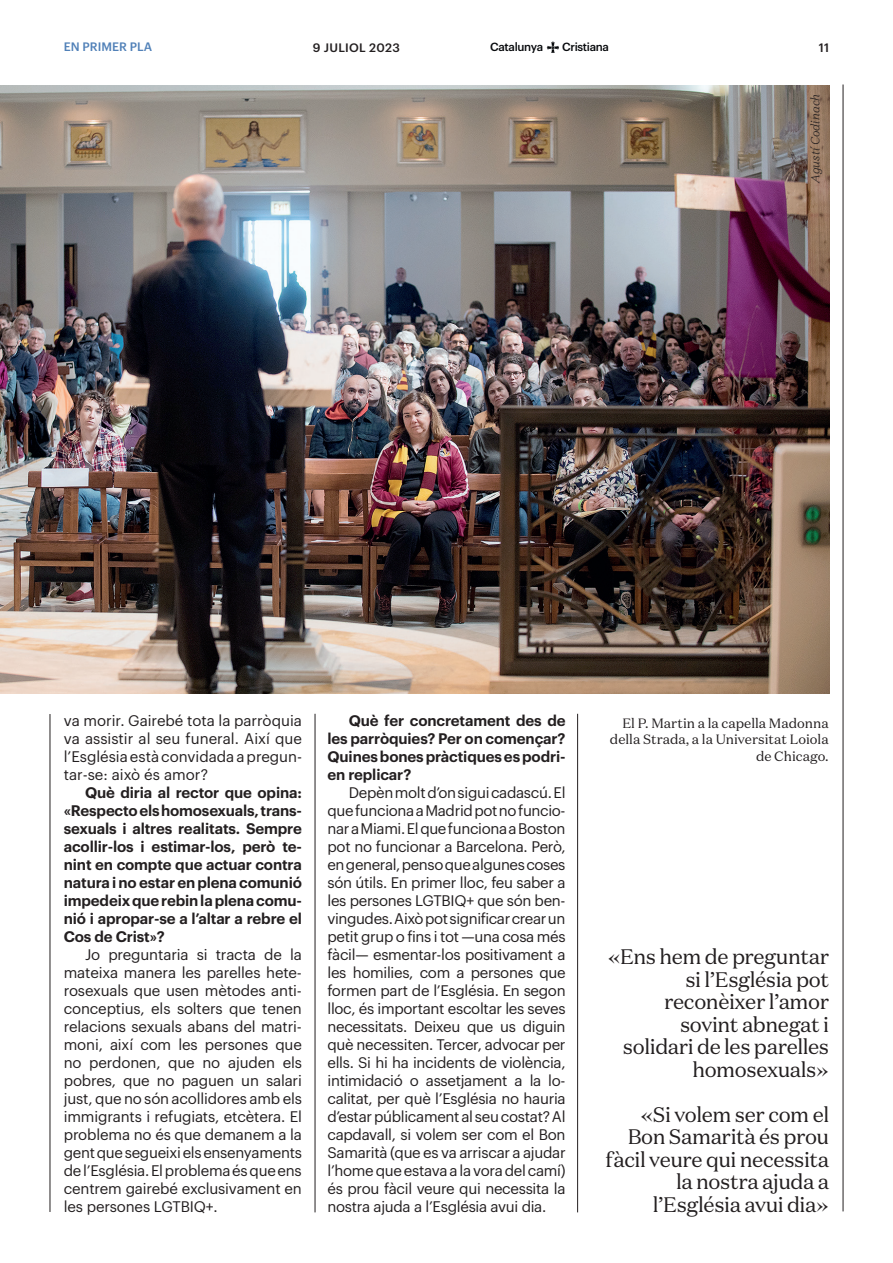
<style>
.page{position:relative;width:893px;height:1263px;background:#fff}
.page>*{position:absolute;margin:0;border:0;box-sizing:border-box;transform-origin:0 0}
.t1{font:21px/22.5px "Domaine Text";letter-spacing:-.02em;color:#231f20;text-align:right}
.t2{font:15px/18px "Graphik";letter-spacing:-.01em;color:#231f20;text-align:justify}
.t3{font:600 15px/18px "Graphik";letter-spacing:-.01em;color:#231f20;text-align:justify}
.t4{font:13.5px/16.5px "Domaine Text";color:#231f20;text-align:right}
.t5{font:500 12px "Graphik";letter-spacing:.025em;color:#231f20}
.t6{font:italic 300 12px "Domaine Text";color:#231f20}
.t7{font:500 12px "Graphik";color:#5181b8}
.t8{font:500 11.55px "Graphik";letter-spacing:-.03em;color:#07090c}
</style>
<div class="page">
<hr style="left:315px;top:714px;width:1px;height:498px;background:#231f20">
<img style="left:0;top:85px;width:829px;height:608px">
<hr style="left:50px;top:714px;width:1px;height:498px;background:#231f20">
<hr style="left:843px;top:85px;width:1px;height:1126px;background:#231f20">
<svg style="left:547px;top:42px;width:12px;height:11px"></svg>
<hr style="left:577px;top:714px;width:1px;height:498px;background:#231f20">
<p class="t7" style="left:64px;top:38px;width:90px">EN PRIMER PLA</p>
<p class="t5" style="left:313px;top:38px;width:89px">9 JULIOL 2023</p>
<p class="t8" style="left:490px;top:38px;width:54px">Catalunya</p>
<p class="t8" style="left:562px;top:38px;width:48px">Cristiana</p>
<p class="t5" style="left:819px;top:38px;width:12px">11</p>
<p class="t5" style="left:316px;top:38px;width:46px">9 JULIO</p>
<p class="t6" style="left:808px;top:183px;width:91px;rotate:-90deg">Agustí Codinach</p>
<p class="t2" style="left:64px;top:710px;width:240px">va morir. Gairebé tota la parròquia va assistir al seu funeral. Així que l’Església està convidada a pregun&shy;tar-se: això és amor?</p>
<p class="t3" style="left:64px;top:782px;width:240px;text-indent:21px">Què diria al rector que opina: «Respecto els homosexuals, trans&shy;sexuals i altres realitats. Sempre acollir-los i estimar-los, però te&shy;nint en compte que actuar contra natura i no estar en plena comunió impedeix que rebin la plena comu&shy;nió i apropar-se a l’altar a rebre el Cos de Crist»?</p>
<p class="t2" style="left:64px;top:944px;width:240px;text-indent:21px">Jo preguntaria si tracta de la mateixa manera les parelles hete&shy;rosexuals que usen mètodes anti&shy;conceptius, els solters que tenen relacions sexuals abans del matri&shy;moni, així com les persones que no perdonen, que no ajuden els pobres, que no paguen un salari just, que no són acollidores amb els immigrants i refugiats, etcètera. El problema no és que demanem a la gent que segueixi els ensenyaments de l’Església. El problema és que ens centrem gairebé exclusivament en les persones LGTBIQ+.</p>
<p class="t3" style="left:327px;top:710px;width:240px;text-indent:21px">Què fer concretament des de les parròquies? Per on començar?<br>Quines bones pràctiques es podri&shy;en replicar?</p>
<p class="t2" style="left:327px;top:782px;width:240px;text-indent:21px">Depèn molt d’on sigui cadascú. El que funciona a Madrid pot no funcio&shy;nar a Miami. El que funciona a Boston pot no funcionar a Barcelona. Però, en general, penso que algunes coses són útils. En primer lloc, feu saber a les persones LGTBIQ+ que són ben&shy;vingudes. Això pot significar crear un petit grup o fins i tot —una cosa més fàcil— esmentar-los positivament a les homilies, com a persones que formen part de l’Església. En segon lloc, és important escoltar les seves necessitats. Deixeu que us diguin què necessiten. Tercer, advocar per ells. Si hi ha incidents de violència, intimidació o assetjament a la lo&shy;calitat, per què l’Església no hauria d’estar públicament al seu costat? Al capdavall, si volem ser com el Bon Samarità (que es va arriscar a ajudar l’home que estava a la vora del camí) és prou fàcil veure qui necessita la nostra ajuda a l’Església avui dia.</p>
<p class="t4" style="left:610px;top:715px;width:220px">El P. Martin a la capella Madonna della Strada, a la Universitat Loiola de Chicago.</p>
<h1 class="t1" style="left:607px;top:945px;width:223px">«Ens hem de preguntar si l’Església pot reconèixer l’amor sovint abnegat i solidari de les parelles homosexuals»</h1>
<h1 class="t1" style="left:605px;top:1103px;width:225px">«Si volem ser com el<br>Bon Samarità és prou fàcil veure qui necessita la nostra ajuda a l’Església avui dia»</h1>
</div>
